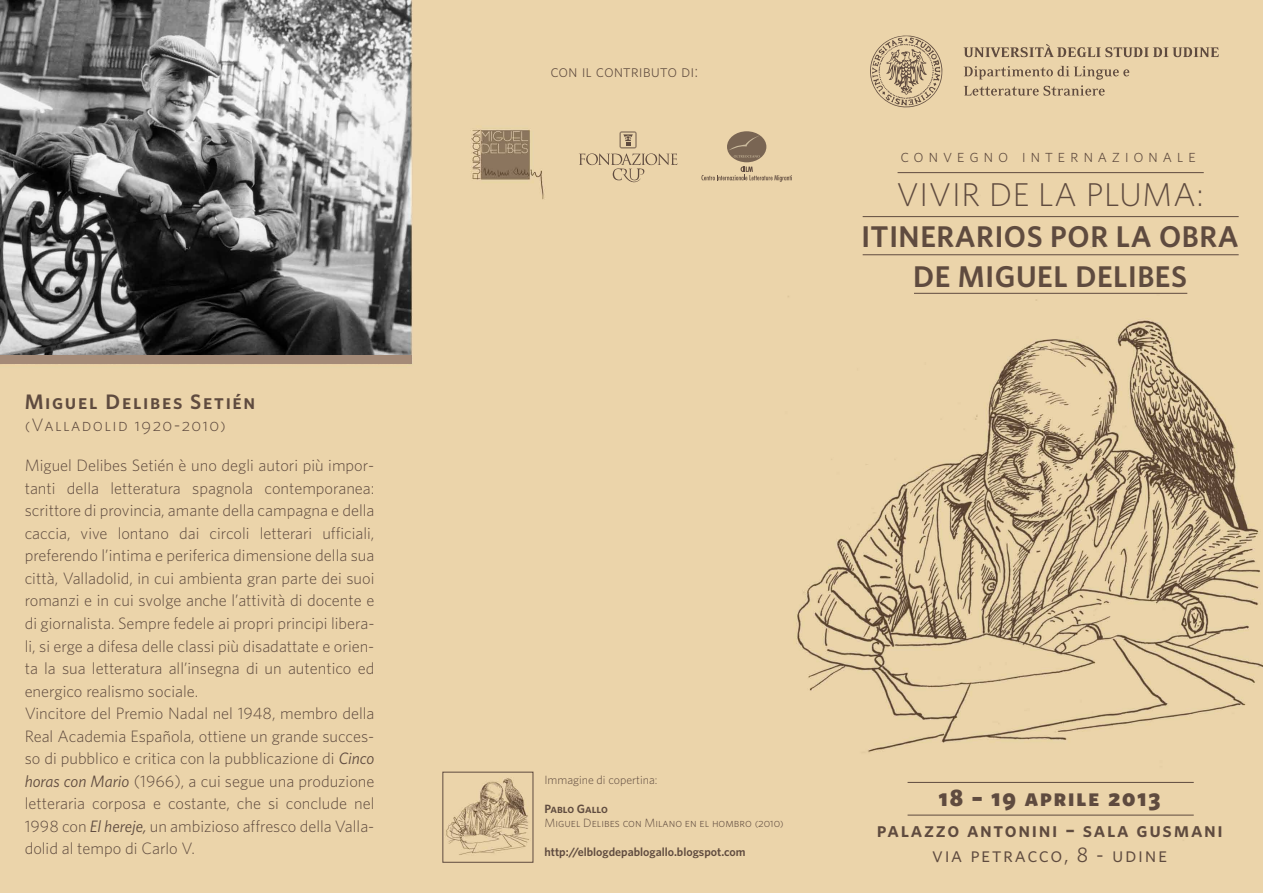
<style>
.page{position:relative;width:1263px;height:893px;background:#fff}
.page>*{position:absolute;margin:0;border:0;box-sizing:border-box;transform-origin:0 0}
.t1{font:300 33px "Whitney";letter-spacing:.02em;color:#5f4b3f}
.t2{font:30px/41px "Whitney Semibold SC";letter-spacing:.02em;color:#5f4b3f;text-align:center}
.t3{font:24px "Whitney Black SC";letter-spacing:.08em;color:#5f4b3f}
.t4{font:21px "Whitney Semibold SC";letter-spacing:.08em;color:#5f4b3f}
.t5{font:21px "Whitney Book SC";letter-spacing:.08em;color:#5f4b3f}
.t6{font:18px "Whitney Light SC";letter-spacing:.26em;color:#5f4b3f}
.t7{font:18px "Whitney Light SC";letter-spacing:.08em;color:#5f4b3f}
.t8{font:17.25px "Whitney Light SC";color:#5f4b3f}
.t9{font:300 16.5px/22.5px "Whitney";color:#5f4b3f}
.t10{font:12px "Whitney Light SC";color:#5f4b3f}
.t11{font:600 12px "Whitney";color:#5f4b3f}
.t12{font:300 12px "Whitney";color:#5f4b3f}
.t13{font:12px "Whitney Semibold SC";color:#5f4b3f}
.s1{font-weight:400;font-style:italic}
</style>
<div class="page">
<img style="left:0;top:0;width:1263px;height:893px">
<svg style="left:963px;top:44px;width:256px;height:13px;background:#c2ac8a"></svg>
<svg style="left:964px;top:66px;width:165px;height:30px;background:#d1bb96"></svg>
<svg style="left:870px;top:36px;width:72px;height:71px;background:#c8b28f"></svg>
<div style="left:0;top:355px;width:412px;height:9px;background:#a48a77"></div>
<hr style="left:897px;top:172px;width:307px;height:1px;background:#5f4b3f">
<hr style="left:863px;top:216px;width:376px;height:1px;background:#5f4b3f">
<hr style="left:863px;top:254px;width:376px;height:1px;background:#5f4b3f">
<hr style="left:914px;top:293px;width:273px;height:1px;background:#5f4b3f">
<hr style="left:907px;top:782px;width:287px;height:1px;background:#5f4b3f">
<hr style="left:907px;top:815px;width:287px;height:1px;background:#5f4b3f">
<div style="left:727px;top:131px;width:39px;height:31px;background:#796553;border-radius:50%"></div>
<svg style="left:728px;top:135px;width:32px;height:23px"></svg>
<svg style="left:701px;top:167px;width:91px;height:15px"></svg>
<svg style="left:579px;top:131px;width:98px;height:54px;background:#dec7a0"></svg>
<p class="t4" style="left:25px;top:389px;width:232px">Miguel Delibes Setién</p>
<p class="t7" style="left:25px;top:414px;width:203px">(Valladolid 1920-2010)</p>
<p class="t9" style="left:25px;top:454px;width:351px">Miguel Delibes Setién è uno degli autori più impor&shy;tanti della letteratura spagnola contemporanea: scrittore di provincia, amante della campagna e della caccia, vive lontano dai circoli letterari ufficiali, preferendo l’intima e periferica dimensione della sua città, Valladolid, in cui ambienta gran parte dei suoi romanzi e in cui svolge anche l’attività di docente e di giornalista. Sempre fedele ai propri principi libera&shy;li, si erge a difesa delle classi più disadattate e orien&shy;ta la sua letteratura all’insegna di un autentico ed energico realismo sociale.<br>Vincitore del Premio Nadal nel 1948, membro della Real Academia Española, ottiene un grande succes&shy;so di pubblico e critica con la pubblicazione di <span class="s1">Cinco horas con Mario</span> (1966), a cui segue una produzione letteraria corposa e costante, che si conclude nel 1998 con <span class="s1">El hereje,</span> un ambizioso affresco della Valla&shy;dolid al tempo di Carlo V.</p>
<p class="t8" style="left:550px;top:61px;width:149px">con il contributo di:</p>
<p class="t6" style="left:900px;top:146px;width:297px">convegno internazionale</p>
<h1 class="t1" style="left:896px;top:175px;width:309px">VIVIR DE LA PLUMA:</h1>
<h2 class="t2" style="left:861px;top:215px;width:379px">ITINERARIOS POR LA OBRA<br>DE MIGUEL DELIBES</h2>
<p class="t12" style="left:544px;top:773px;width:115px">Immagine di copertina:</p>
<p class="t13" style="left:544px;top:801px;width:65px">Pablo Gallo</p>
<p class="t10" style="left:544px;top:816px;width:241px">Miguel Delibes con Milano en el hombro (2010)</p>
<p class="t11" style="left:544px;top:844px;width:203px">http://elblogdepablogallo.blogspot.com</p>
<h3 class="t3" style="left:939px;top:783px;width:223px">18 – 19 aprile 2013</h3>
<p class="t4" style="left:877px;top:817px;width:347px">palazzo antonini – sala gusmani</p>
<p class="t5" style="left:932px;top:843px;width:237px">via petracco, 8 - udine</p>
</div>
